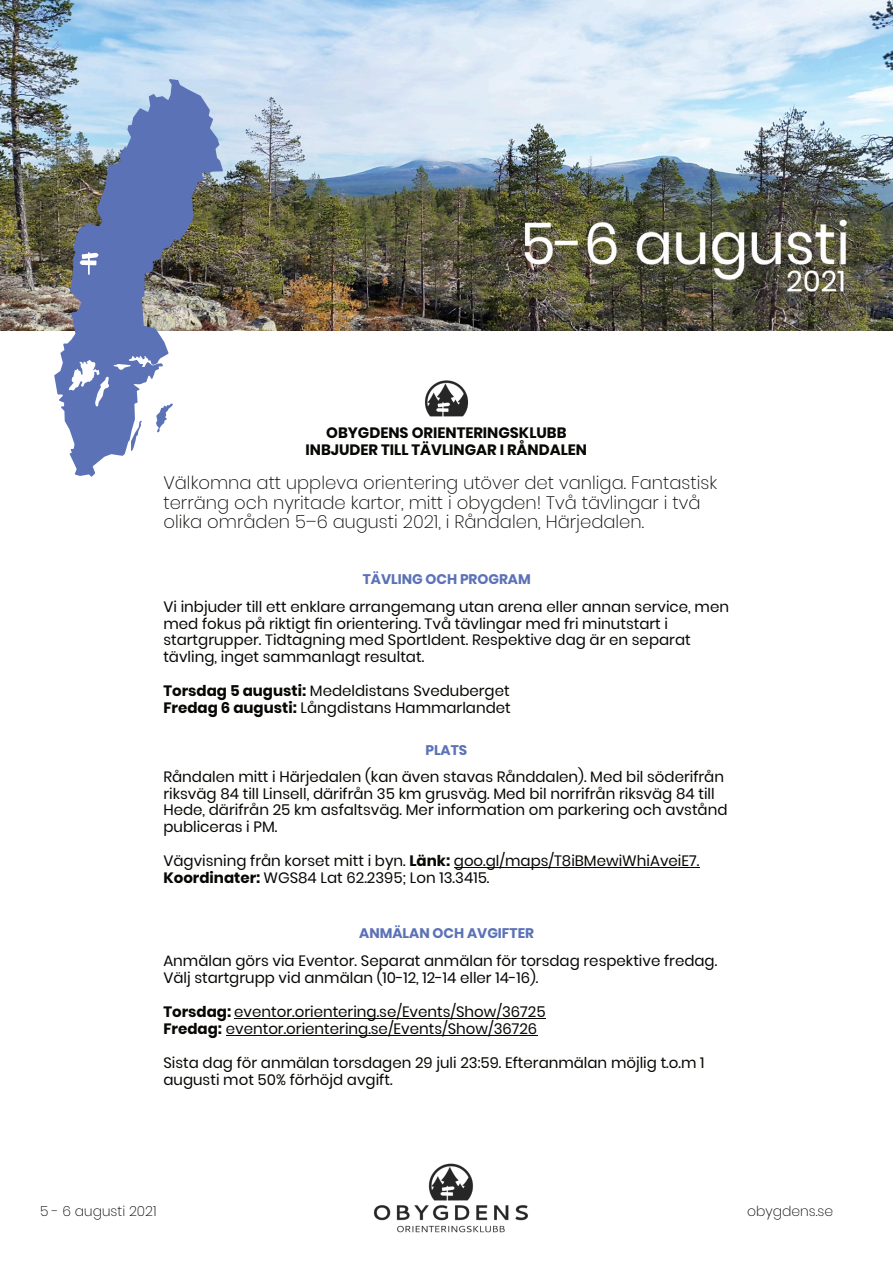
<style>
.page{position:relative;width:893px;height:1263px;background:#fff}
.page>*{position:absolute;margin:0;border:0;box-sizing:border-box;transform-origin:0 0}
.t1{font:200 18px/19.8px "Poppins";color:#080704}
.t2{font:15px/16.5px "Poppins";color:#080704}
.t3{font:700 15px/16.5px "Poppins";color:#080704;text-align:center}
.t4{font:700 13.95px "Poppins";color:#5c72b7}
.t5{font:200 13.95px "Poppins";color:#080704}
.s1{font-weight:700}
</style>
<div class="page">
<img style="left:0;top:0;width:893px;height:331px">
<hr style="left:454px;top:867px;width:245px;height:1px;background:#080704">
<img style="left:373px;top:1163px;width:155px;height:70px">
<img style="left:425px;top:380px;width:44px;height:37px">
<hr style="left:234px;top:1018px;width:311px;height:1px;background:#080704">
<hr style="left:226px;top:1035px;width:311px;height:1px;background:#080704">
<img style="left:54px;top:79px;width:169px;height:398px">
<svg style="left:131px;top:421px;width:11px;height:30px"></svg>
<svg style="left:156px;top:404px;width:17px;height:28px"></svg>
<svg style="left:80px;top:252px;width:19px;height:23px"></svg>
<p class="t3" style="left:306px;top:425px;width:283px">OBYGDENS ORIENTERINGSKLUBB<br>INBJUDER TILL TÄVLINGAR I RÅNDALEN</p>
<p class="t1" style="left:163px;top:473px;width:555px">Välkomna att uppleva orientering utöver det vanliga. Fantastisk terräng och nyritade kartor, mitt i obygden! Två tävlingar i två olika områden 5–6 augusti 2021, i Råndalen, Härjedalen.</p>
<p class="t4" style="left:363px;top:570px;width:169px">TÄVLING OCH PROGRAM</p>
<p class="t2" style="left:163px;top:599px;width:567px">Vi inbjuder till ett enklare arrangemang utan arena eller annan service, men med fokus på riktigt fin orientering. Två tävlingar med fri minutstart i startgrupper. Tidtagning med SportIdent. Respektive dag är en separat tävling, inget sammanlagt resultat.</p>
<p class="t2" style="left:163px;top:683px;width:349px"><span class="s1">Torsdag 5 augusti:</span> Medeldistans Sveduberget<br><span class="s1">Fredag 6 augusti:</span> Långdistans Hammarlandet</p>
<p class="t4" style="left:425px;top:740px;width:43px">PLATS</p>
<p class="t2" style="left:163px;top:769px;width:566px">Råndalen mitt i Härjedalen (kan även stavas Rånddalen). Med bil söderifrån riksväg 84 till Linsell, därifrån 35 km grusväg. Med bil norrifrån riksväg 84 till Hede, därifrån 25 km asfaltsväg. Mer information om parkering och avstånd publiceras i PM.</p>
<p class="t2" style="left:163px;top:853px;width:537px">Vägvisning från korset mitt i byn. <span class="s1">Länk:</span> goo.gl/maps/T8iBMewiWhiAveiE7.<br><span class="s1">Koordinater:</span> WGS84 Lat 62.2395; Lon 13.3415.</p>
<p class="t4" style="left:359px;top:924px;width:176px">ANMÄLAN OCH AVGIFTER</p>
<p class="t2" style="left:163px;top:952px;width:555px">Anmälan görs via Eventor. Separat anmälan för torsdag respektive fredag.<br>Välj startgrupp vid anmälan (10-12, 12-14 eller 14-16).</p>
<p class="t2" style="left:163px;top:1003px;width:384px"><span class="s1">Torsdag:</span> eventor.orientering.se/Events/Show/36725<br><span class="s1">Fredag:</span> eventor.orientering.se/Events/Show/36726</p>
<p class="t2" style="left:163px;top:1054px;width:543px">Sista dag för anmälan torsdagen 29 juli 23:59. Efteranmälan möjlig t.o.m 1 augusti mot 50% förhöjd avgift.</p>
<p class="t5" style="left:40px;top:1201px;width:118px">5 - 6 augusti 2021</p>
<p class="t5" style="left:747px;top:1201px;width:88px">obygdens.se</p>
</div>
